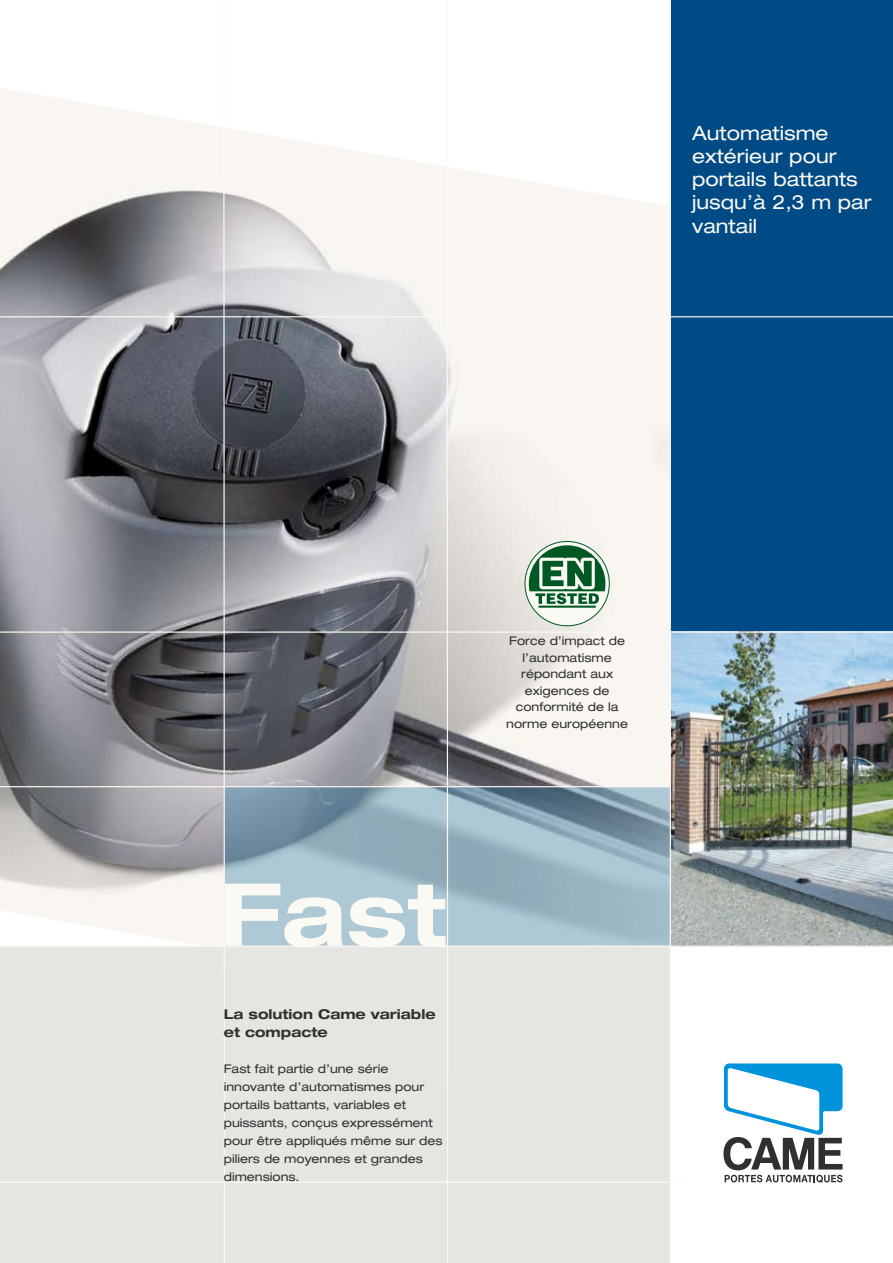
<style>
.page{position:relative;width:893px;height:1263px;background:#fff}
.page>*{position:absolute;margin:0;border:0;box-sizing:border-box;transform-origin:0 0}
.t1{font:700 expanded 87px "Helvetica Neue";color:#fbf9f3}
.t2{font:expanded 19.5px/23.2px "Helvetica Neue";color:#fbf9f3}
.t3{font:700 expanded 13.5px/18px "Helvetica Neue";color:#31302e}
.t4{font:expanded 12px/18px "Helvetica Neue";color:#31302e}
</style>
<div class="page">
<img style="left:0;top:88px;width:670px;height:857px">
<svg style="left:226px;top:787px;width:444px;height:158px;background:#98b2c1"></svg>
<div style="left:0;top:946px;width:670px;height:317px;background:#e5e5e2"></div>
<hr style="left:0;top:1181px;width:688px;height:2px;background:#fbf9f3">
<svg style="left:223px;top:88px;width:3px;height:1175px"></svg>
<svg style="left:446px;top:88px;width:3px;height:1175px"></svg>
<div style="left:670px;top:0;width:223px;height:799px;background:#004a85"></div>
<img style="left:671px;top:633px;width:222px;height:312px">
<hr style="left:0;top:631px;width:893px;height:2px;background:#fbf9f3">
<hr style="left:0;top:945px;width:893px;height:2px;background:#fbf9f3">
<hr style="left:670px;top:0;width:1px;height:1263px;background:#fbf9f3">
<hr style="left:0;top:316px;width:893px;height:1px;background:#fbf9f3">
<hr style="left:0;top:786px;width:670px;height:1px;background:#fbf9f3">
<svg style="left:723px;top:1063px;width:119px;height:120px"></svg>
<svg style="left:525px;top:541px;width:84px;height:85px"></svg>
<svg style="left:529px;top:545px;width:76px;height:59px"></svg>
<hr style="left:538px;top:606px;width:58px;height:2px;background:#005925">
<h2 class="t2" style="left:692px;top:121px;width:181px">Automatisme extérieur pour portails battants jusqu’à 2,3 m par vantail</h2>
<p class="t4" style="left:506px;top:632px;width:123px;line-height:16.5px;text-align:center">Force d’impact de l’automatisme répondant aux exigences de conformité de la norme européenne</p>
<h1 class="t1" style="left:219px;top:860px;width:229px">Fast</h1>
<p class="t3" style="left:224px;top:1005px;width:213px">La solution Came variable et compacte</p>
<p class="t4" style="left:224px;top:1060px;width:220px">Fast fait partie d’une série innovante d’automatismes pour portails battants, variables et puissants, conçus expressément pour être appliqués même sur des piliers de moyennes et grandes dimensions.</p>
</div>
